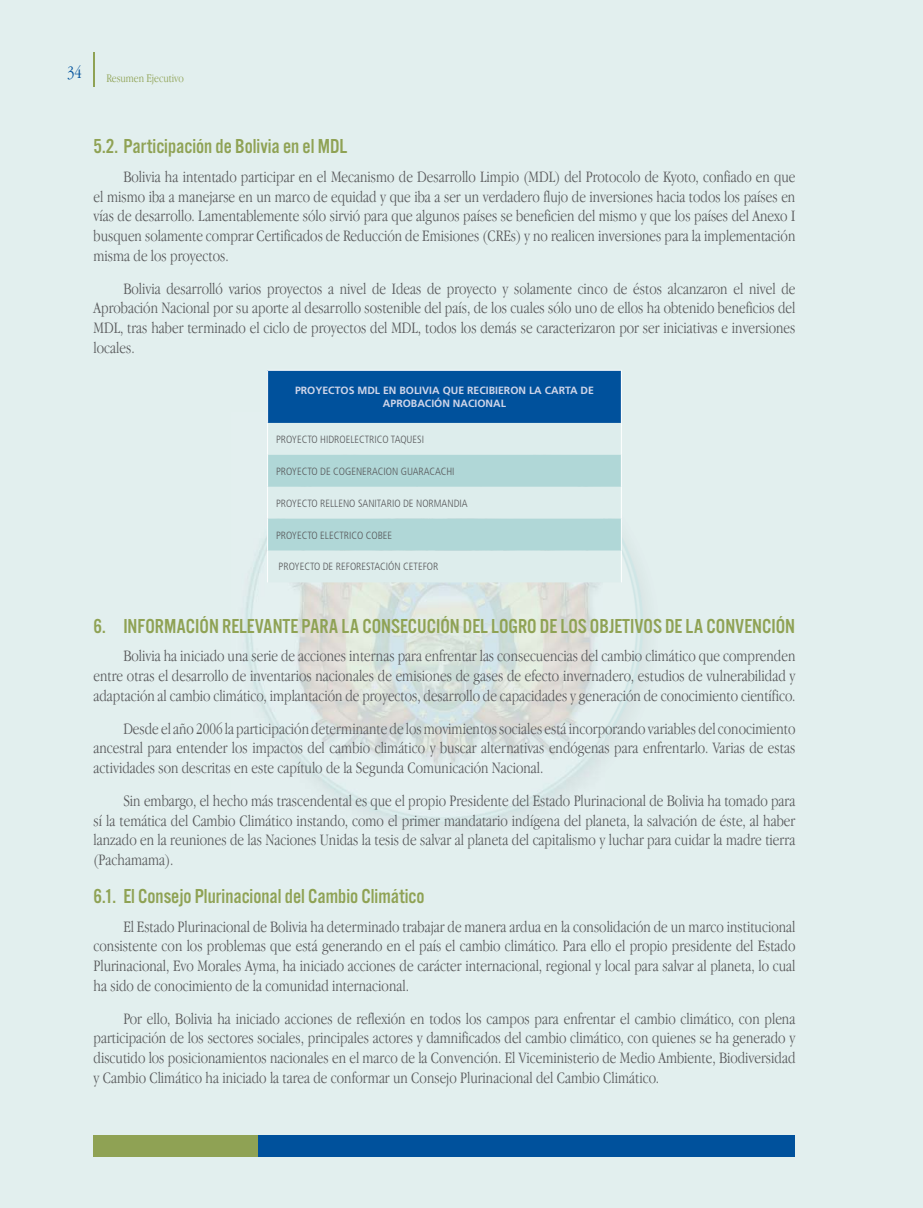
<style>
.page{position:relative;width:923px;height:1208px;background:#e2efee}
.page>*{position:absolute;margin:0;border:0;box-sizing:border-box;transform-origin:0 0}
.t1{font:21px "Alternate Got No 3 D";color:#8fa254}
.t2{font:300 18px "Apple Garamond";color:#00519c}
.t3{font:300 16.5px/19.8px "Apple Garamond";color:#58595b;text-align:justify}
.t4{font:300 12px "Apple Garamond";color:#8fa254}
.t5{font:300 condensed 10.5px "Frutiger";color:#58595b}
.t6{font:700 10.5px/12.6px "Frutiger";color:#cfd5e9;text-align:center}
</style>
<div class="page">
<div style="left:258px;top:1135px;width:537px;height:22px;background:#00519c"></div>
<div style="left:94px;top:1135px;width:164px;height:22px;background:#8fa254"></div>
<hr style="left:94px;top:52px;width:1px;height:34px;background:#8fa254">
<img style="left:245px;top:537px;width:399px;height:288px">
<div style="left:267px;top:370px;width:354px;height:53px;background:#00519c"></div>
<svg style="left:268px;top:454px;width:353px;height:128px"></svg>
<svg style="left:268px;top:455px;width:353px;height:95px"></svg>
<hr style="left:267px;top:370px;width:355px;height:1px;background:#fff">
<hr style="left:267px;top:371px;width:1px;height:52px;background:#fff">
<hr style="left:621px;top:371px;width:1px;height:52px;background:#fff">
<hr style="left:267px;top:423px;width:1px;height:32px;background:#fff">
<hr style="left:621px;top:423px;width:1px;height:32px;background:#fff">
<hr style="left:267px;top:487px;width:1px;height:31px;background:#fff">
<hr style="left:621px;top:487px;width:1px;height:31px;background:#fff">
<hr style="left:267px;top:550px;width:1px;height:32px;background:#fff">
<hr style="left:621px;top:550px;width:1px;height:32px;background:#fff">
<hr style="left:267px;top:455px;width:1px;height:32px;background:#fff">
<hr style="left:621px;top:455px;width:1px;height:32px;background:#fff">
<hr style="left:267px;top:518px;width:1px;height:32px;background:#fff">
<hr style="left:621px;top:518px;width:1px;height:32px;background:#fff">
<p class="t2" style="left:67px;top:65px;width:16px">34</p>
<p class="t4" style="left:106px;top:74px;width:79px">Resumen Ejecutivo</p>
<p class="t1" style="left:94px;top:138px;width:255px">5.2. Participación de Bolivia en el MDL</p>
<p class="t3" style="left:94px;top:168px;width:703px;text-indent:30px">Bolivia ha intentado participar en el Mecanismo de Desarrollo Limpio (MDL) del Protocolo de Kyoto, confiado en que el mismo iba a manejarse en un marco de equidad y que iba a ser un verdadero flujo de inversiones hacia todos los países en vías de desarrollo. Lamentablemente sólo sirvió para que algunos países se beneficien del mismo y que los países del Anexo I busquen solamente comprar Certificados de Reducción de Emisiones (CREs) y no realicen inversiones para la implementación misma de los proyectos.</p>
<p class="t3" style="left:94px;top:280px;width:703px;text-indent:30px">Bolivia desarrolló varios proyectos a nivel de Ideas de proyecto y solamente cinco de éstos alcanzaron el nivel de Aprobación Nacional por su aporte al desarrollo sostenible del país, de los cuales sólo uno de ellos ha obtenido beneficios del MDL, tras haber terminado el ciclo de proyectos del MDL, todos los demás se caracterizaron por ser iniciativas e inversiones locales.</p>
<p class="t6" style="left:295px;top:385px;width:300px">PROYECTOS MDL EN BOLIVIA QUE RECIBIERON LA CARTA DE<br>APROBACIÓN NACIONAL</p>
<p class="t5" style="left:276px;top:435px;width:149px">PROYECTO HIDROELECTRICO TAQUESI</p>
<p class="t5" style="left:276px;top:467px;width:180px">PROYECTO DE COGENERACION GUARACACHI</p>
<p class="t5" style="left:276px;top:499px;width:193px">PROYECTO RELLENO SANITARIO DE NORMANDIA</p>
<p class="t5" style="left:276px;top:530px;width:118px">PROYECTO ELECTRICO COBEE</p>
<p class="t5" style="left:279px;top:562px;width:161px">PROYECTO DE REFORESTACIÓN CETEFOR</p>
<p class="t1" style="left:94px;top:618px;width:703px">6. INFORMACIÓN RELEVANTE PARA LA CONSECUCIÓN DEL LOGRO DE LOS OBJETIVOS DE LA CONVENCIÓN</p>
<p class="t3" style="left:94px;top:647px;width:703px;text-indent:30px">Bolivia ha iniciado una serie de acciones internas para enfrentar las consecuencias del cambio climático que comprenden entre otras el desarrollo de inventarios nacionales de emisiones de gases de efecto invernadero, estudios de vulnerabilidad y adaptación al cambio climático, implantación de proyectos, desarrollo de capacidades y generación de conocimiento científico.</p>
<p class="t3" style="left:94px;top:720px;width:703px;text-indent:30px">Desde el año 2006 la participación determinante de los movimientos sociales está incorporando variables del conocimiento ancestral para entender los impactos del cambio climático y buscar alternativas endógenas para enfrentarlo. Varias de estas actividades son descritas en este capítulo de la Segunda Comunicación Nacional.</p>
<p class="t3" style="left:94px;top:792px;width:703px;text-indent:30px">Sin embargo, el hecho más trascendental es que el propio Presidente del Estado Plurinacional de Bolivia ha tomado para sí la temática del Cambio Climático instando, como el primer mandatario indígena del planeta, la salvación de éste, al haber lanzado en la reuniones de las Naciones Unidas la tesis de salvar al planeta del capitalismo y luchar para cuidar la madre tierra (Pachamama).</p>
<p class="t1" style="left:94px;top:888px;width:332px">6.1. El Consejo Plurinacional del Cambio Climático</p>
<p class="t3" style="left:94px;top:917px;width:703px;text-indent:30px">El Estado Plurinacional de Bolivia ha determinado trabajar de manera ardua en la consolidación de un marco institucional consistente con los problemas que está generando en el país el cambio climático. Para ello el propio presidente del Estado Plurinacional, Evo Morales Ayma, ha iniciado acciones de carácter internacional, regional y local para salvar al planeta, lo cual ha sido de conocimiento de la comunidad internacional.</p>
<p class="t3" style="left:94px;top:1009px;width:703px;text-indent:30px">Por ello, Bolivia ha iniciado acciones de reflexión en todos los campos para enfrentar el cambio climático, con plena participación de los sectores sociales, principales actores y damnificados del cambio climático, con quienes se ha generado y discutido los posicionamientos nacionales en el marco de la Convención. El Viceministerio de Medio Ambiente, Biodiversidad y Cambio Climático ha iniciado la tarea de conformar un Consejo Plurinacional del Cambio Climático.</p>
</div>
